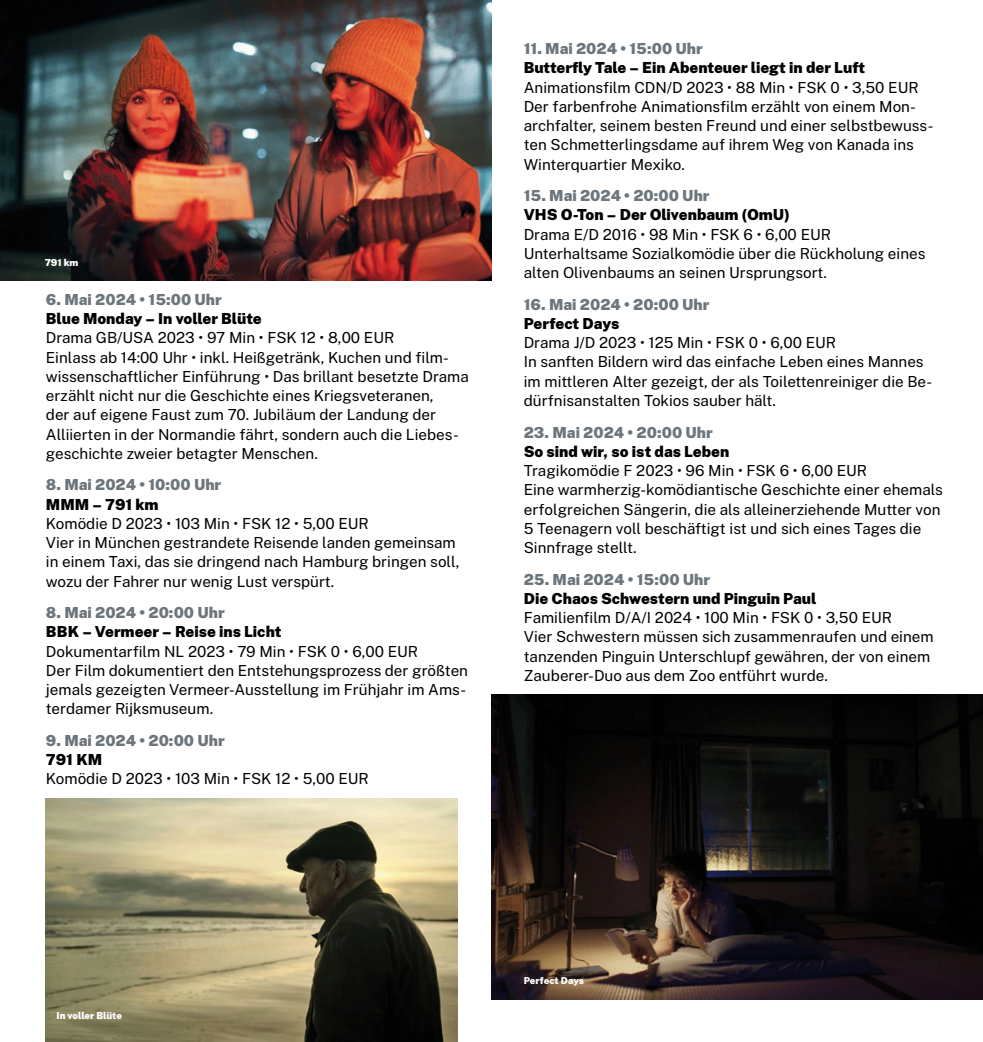
<style>
.page{position:relative;width:983px;height:1042px;background:#fff}
.page>*{position:absolute;margin:0;border:0;box-sizing:border-box;transform-origin:0 0}
.KuKa_Copy{font:15.22px/19.2px "Public Sans";color:#000}
.KuKa_Copy-2{font:900 15.22px "Public Sans";color:#000}
.KuKa_Copy-3{font:900 15.22px "Public Sans";color:#6c767c}
.KuKa_Copy-4{font:900 9.62px "Public Sans";color:#fff}
</style>
<div class="page">
<img style="left:0;top:0;width:491px;height:280px">
<img style="left:491px;top:694px;width:491px;height:306px">
<img style="left:46px;top:799px;width:411px;height:243px">
<p class="KuKa_Copy-4" style="left:45px;top:255px;width:35px">791 km</p>
<p class="KuKa_Copy-3" style="left:46px;top:287px;width:177px">6. Mai 2024 • 15:00 Uhr</p>
<p class="KuKa_Copy-2" style="left:46px;top:307px;width:217px">Blue Monday – In voller Blüte</p>
<p class="KuKa_Copy" style="left:46px;top:327px;width:350px">Drama GB/USA 2023 • 97 Min • FSK 12 • 8,00 EUR</p>
<p class="KuKa_Copy" style="left:46px;top:347px;width:424px">Einlass ab 14:00 Uhr • inkl. Heißgetränk, Kuchen und film&shy;wissenschaftlicher Einführung • Das brillant besetzte Drama erzählt nicht nur die Geschichte eines Kriegsveteranen,<br>der auf eigene Faust zum 70. Jubiläum der Landung der Alliierten in der Normandie fährt, sondern auch die Liebes&shy;geschichte zweier betagter Menschen.</p>
<p class="KuKa_Copy-3" style="left:46px;top:473px;width:177px">8. Mai 2024 • 10:00 Uhr</p>
<p class="KuKa_Copy-2" style="left:46px;top:492px;width:114px">MMM – 791 km</p>
<p class="KuKa_Copy" style="left:46px;top:513px;width:324px">Komödie D 2023 • 103 Min • FSK 12 • 5,00 EUR</p>
<p class="KuKa_Copy" style="left:46px;top:532px;width:415px">Vier in München gestrandete Reisende landen gemeinsam in einem Taxi, das sie dringend nach Hamburg bringen soll, wozu der Fahrer nur wenig Lust verspürt.</p>
<p class="KuKa_Copy-3" style="left:46px;top:601px;width:180px">8. Mai 2024 • 20:00 Uhr</p>
<p class="KuKa_Copy-2" style="left:46px;top:620px;width:237px">BBK – Vermeer – Reise ins Licht</p>
<p class="KuKa_Copy" style="left:46px;top:641px;width:374px">Dokumentarfilm NL 2023 • 79 Min • FSK 0 • 6,00 EUR</p>
<p class="KuKa_Copy" style="left:46px;top:660px;width:423px;text-align:justify">Der Film dokumentiert den Entstehungsprozess der größten jemals gezeigten Vermeer-Ausstellung im Frühjahr im Ams&shy;terdamer Rijksmuseum.</p>
<p class="KuKa_Copy-3" style="left:46px;top:728px;width:180px">9. Mai 2024 • 20:00 Uhr</p>
<p class="KuKa_Copy-2" style="left:46px;top:748px;width:58px">791 KM</p>
<p class="KuKa_Copy" style="left:46px;top:768px;width:324px">Komödie D 2023 • 103 Min • FSK 12 • 5,00 EUR</p>
<p class="KuKa_Copy-3" style="left:523px;top:37px;width:180px">11. Mai 2024 • 15:00 Uhr</p>
<p class="KuKa_Copy-2" style="left:523px;top:56px;width:343px">Butterfly Tale – Ein Abenteuer liegt in der Luft</p>
<p class="KuKa_Copy" style="left:523px;top:77px;width:396px">Animationsfilm CDN/D 2023 • 88 Min • FSK 0 • 3,50 EUR</p>
<p class="KuKa_Copy" style="left:523px;top:96px;width:411px">Der farbenfrohe Animationsfilm erzählt von einem Mon&shy;archfalter, seinem besten Freund und einer selbstbewuss&shy;ten Schmetterlingsdame auf ihrem Weg von Kanada ins Winterquartier Mexiko.</p>
<p class="KuKa_Copy-3" style="left:523px;top:184px;width:187px">15. Mai 2024 • 20:00 Uhr</p>
<p class="KuKa_Copy-2" style="left:523px;top:203px;width:267px">VHS O-Ton – Der Olivenbaum (OmU)</p>
<p class="KuKa_Copy" style="left:523px;top:224px;width:309px">Drama E/D 2016 • 98 Min • FSK 6 • 6,00 EUR</p>
<p class="KuKa_Copy" style="left:523px;top:243px;width:403px">Unterhaltsame Sozialkomödie über die Rückholung eines alten Olivenbaums an seinen Ursprungsort.</p>
<p class="KuKa_Copy-3" style="left:523px;top:292px;width:187px">16. Mai 2024 • 20:00 Uhr</p>
<p class="KuKa_Copy-2" style="left:523px;top:312px;width:97px">Perfect Days</p>
<p class="KuKa_Copy" style="left:523px;top:332px;width:314px">Drama J/D 2023 • 125 Min • FSK 0 • 6,00 EUR</p>
<p class="KuKa_Copy" style="left:523px;top:352px;width:410px">In sanften Bildern wird das einfache Leben eines Mannes im mittleren Alter gezeigt, der als Toilettenreiniger die Be&shy;dürfnisanstalten Tokios sauber hält.</p>
<p class="KuKa_Copy-3" style="left:523px;top:420px;width:190px">23. Mai 2024 • 20:00 Uhr</p>
<p class="KuKa_Copy-2" style="left:523px;top:439px;width:207px">So sind wir, so ist das Leben</p>
<p class="KuKa_Copy" style="left:523px;top:460px;width:345px">Tragikomödie F 2023 • 96 Min • FSK 6 • 6,00 EUR</p>
<p class="KuKa_Copy" style="left:523px;top:479px;width:420px">Eine warmherzig-komödiantische Geschichte einer ehemals erfolgreichen Sängerin, die als alleinerziehende Mutter von 5 Teenagern voll beschäftigt ist und sich eines Tages die Sinnfrage stellt.</p>
<p class="KuKa_Copy-3" style="left:523px;top:567px;width:188px">25. Mai 2024 • 15:00 Uhr</p>
<p class="KuKa_Copy-2" style="left:523px;top:586px;width:294px">Die Chaos Schwestern und Pinguin Paul</p>
<p class="KuKa_Copy" style="left:523px;top:607px;width:370px">Familienfilm D/A/I 2024 • 100 Min • FSK 0 • 3,50 EUR</p>
<p class="KuKa_Copy" style="left:523px;top:626px;width:411px">Vier Schwestern müssen sich zusammenraufen und einem tanzenden Pinguin Unterschlupf gewähren, der von einem<br>Zauberer-Duo aus dem Zoo entführt wurde.</p>
<p class="KuKa_Copy-4" style="left:57px;top:1008px;width:67px">In voller Blüte</p>
<p class="KuKa_Copy-4" style="left:523px;top:973px;width:62px">Perfect Days</p>
</div>
